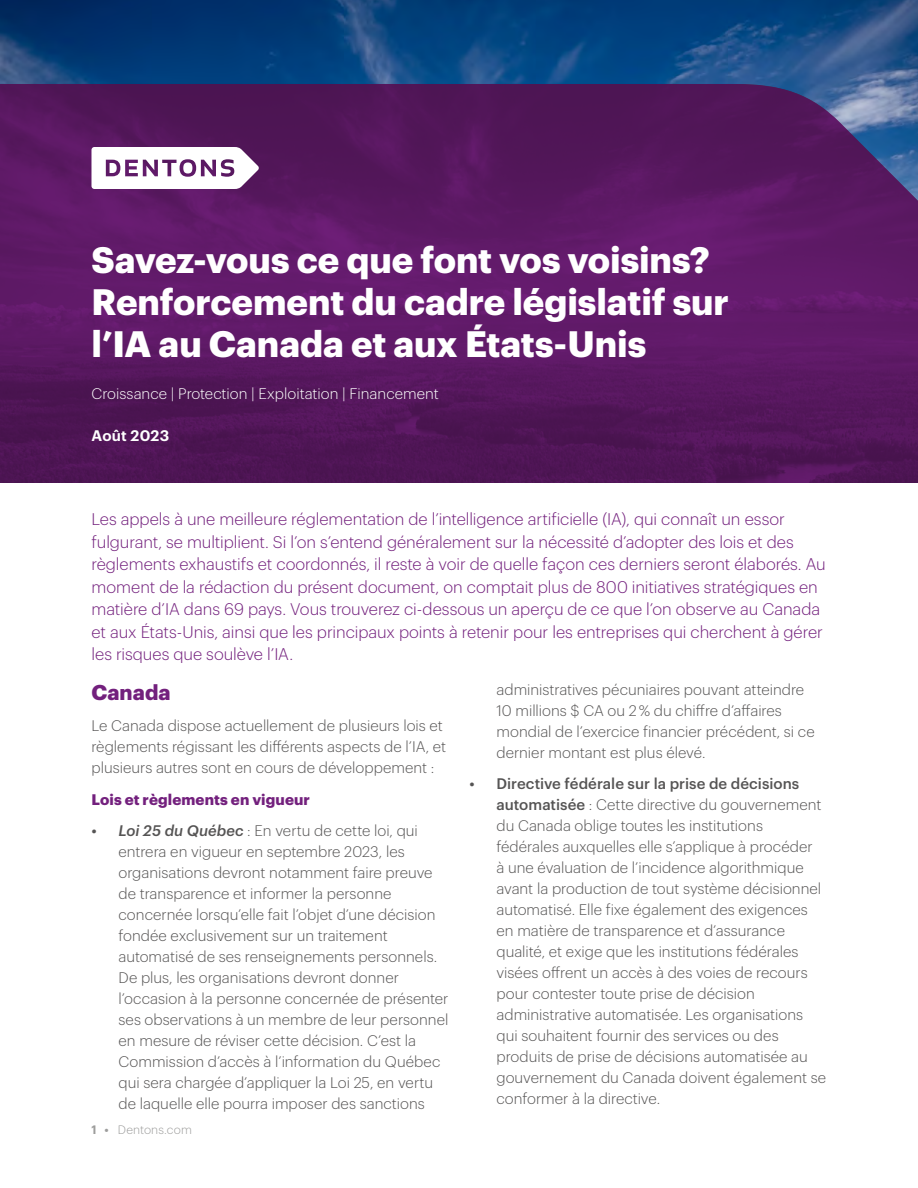
<style>
.page{position:relative;width:918px;height:1188px;background:#fff}
.page>*{position:absolute;margin:0;border:0;box-sizing:border-box;transform-origin:0 0}
.t1{font:700 36px/42px "Dentons Sans";letter-spacing:-.005em;color:#fff}
.t2{font:700 21px "Dentons Sans";color:#73207d}
.t3{font:300 16.5px/22.5px "Dentons Sans";color:#73207d}
.t4{font:300 15px/21px "Dentons Sans";color:#555454}
.t5{font:300 15px "Dentons Sans";color:#fff}
.t6{font:700 15px "Dentons Sans";letter-spacing:.01em;color:#73207d}
.t7{font:600 15px "Dentons Sans";letter-spacing:.015em;color:#fff}
.t8{font:300 12px "Dentons Sans";letter-spacing:.015em;color:#9d9d9c}
.s1{font-weight:500;font-style:italic}
.s2{font-weight:500}
.s3{font-weight:600}
</style>
<div class="page">
<img style="left:0;top:0;width:918px;height:84px">
<svg style="left:0;top:84px;width:918px;height:399px;fill:#591861"></svg>
<svg style="left:91px;top:147px;width:168px;height:42px"></svg>
<h1 class="t1" style="left:92px;top:236px;width:639px">Savez-vous ce que font vos voisins?<br>Renforcement du cadre législatif sur l’IA au Canada et aux États-Unis</h1>
<p class="t5" style="left:92px;top:383px;width:349px">Croissance | Protection | Exploitation | Financement</p>
<p class="t7" style="left:92px;top:424px;width:79px">Août 2023</p>
<p class="t3" style="left:92px;top:506px;width:736px">Les appels à une meilleure réglementation de l’intelligence artificielle (IA), qui connaît un essor fulgurant, se multiplient. Si l’on s’entend généralement sur la nécessité d’adopter des lois et des règlements exhaustifs et coordonnés, il reste à voir de quelle façon ces derniers seront élaborés. Au moment de la rédaction du présent document, on comptait plus de 800 initiatives stratégiques en matière d’IA dans 69 pays. Vous trouverez ci-dessous un aperçu de ce que l’on observe au Canada et aux États-Unis, ainsi que les principaux points à retenir pour les entreprises qui cherchent à gérer les risques que soulève l’IA.</p>
<h2 class="t2" style="left:92px;top:676px;width:81px">Canada</h2>
<p class="t4" style="left:92px;top:714px;width:356px">Le Canada dispose actuellement de plusieurs lois et règlements régissant les différents aspects de l’IA, et plusieurs autres sont en cours de développement :</p>
<p class="t6" style="left:92px;top:788px;width:220px">Lois et règlements en vigueur</p>
<p class="t4" style="left:118px;top:819px;width:331px;text-indent:-27px"><span class="s1">• Loi 25 du Québec</span> : En vertu de cette loi, qui entrera en vigueur en septembre 2023, les organisations devront notamment faire preuve de transparence et informer la personne concernée lorsqu’elle fait l’objet d’une décision fondée exclusivement sur un traitement automatisé de ses renseignements personnels.<br>De plus, les organisations devront donner l’occasion à la personne concernée de présenter ses observations à un membre de leur personnel en mesure de réviser cette décision. C’est la Commission d’accès à l’information du Québec qui sera chargée d’appliquer la Loi 25, en vertu de laquelle elle pourra imposer des sanctions</p>
<p class="t4" style="left:496px;top:678px;width:320px">administratives pécuniaires pouvant atteindre 10 millions $ CA ou 2 % du chiffre d’affaires mondial de l’exercice financier précédent, si ce dernier montant est plus élevé.</p>
<p class="t4" style="left:496px;top:772px;width:331px;text-indent:-27px"><span class="s2">• Directive fédérale sur la prise de décisions automatisée</span> : Cette directive du gouvernement du Canada oblige toutes les institutions fédérales auxquelles elle s’applique à procéder<br>à une évaluation de l’incidence algorithmique avant la production de tout système décisionnel automatisé. Elle fixe également des exigences en matière de transparence et d’assurance qualité, et exige que les institutions fédérales visées offrent un accès à des voies de recours pour contester toute prise de décision administrative automatisée. Les organisations qui souhaitent fournir des services ou des produits de prise de décisions automatisée au gouvernement du Canada doivent également se conformer à la directive.</p>
<p class="t8" style="left:92px;top:1121px;width:102px"><span class="s3">1 •</span> Dentons.com</p>
</div>
